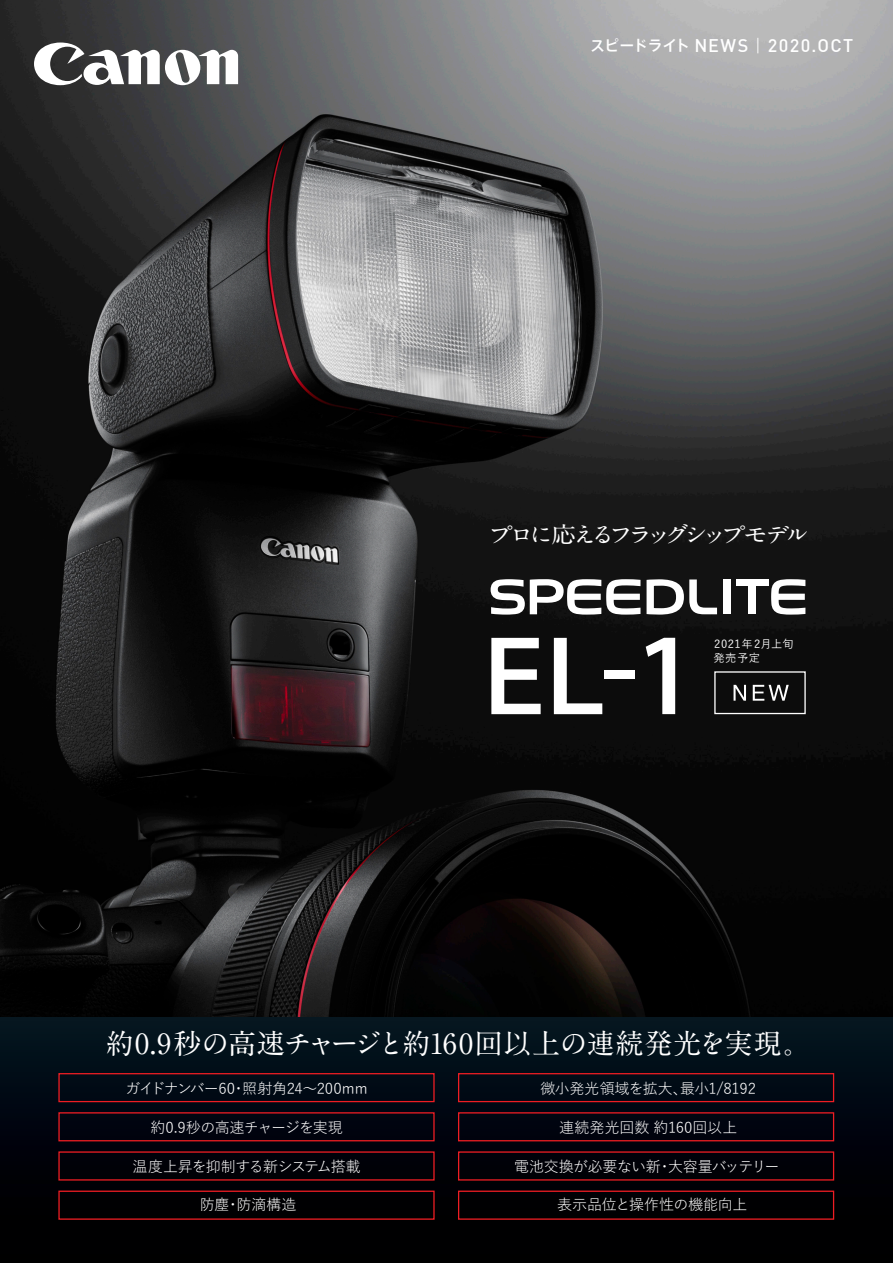
<style>
.page{position:relative;width:893px;height:1263px;background:#fff}
.page>*{position:absolute;margin:0;border:0;box-sizing:border-box;transform-origin:0 0}
.t1{font:700 27.9px "A1 Mincho Std";letter-spacing:-.01em;color:#fff}
.t2{font:700 22.5px "A1 Mincho Std";letter-spacing:-.22em;color:#fff;scale:1.1 1}
.t3{font:500 18px "DIN";letter-spacing:.08em;color:#fff}
.t4{font:15px "Yu Gothic Std R";letter-spacing:-.02em;color:#fff}
.t5{font:15px "Yu Gothic Std R";letter-spacing:-.055em;color:#fff}
.t6{font:15px "Yu Gothic Std R";letter-spacing:-.05em;color:#fff}
.t7{font:15px "Yu Gothic Std R";color:#fff}
.t8{font:11.25px/14.2px "Yu Gothic Std M";letter-spacing:.055em;color:#fff}
.s1{font-family:"Axis Std";font-size:15px}
.s2{font-weight:300}
</style>
<div class="page">
<img style="left:0;top:0;width:893px;height:1017px">
<div style="left:0;top:1017px;width:893px;height:246px;background:linear-gradient(to bottom,#04121f,#030000)"></div>
<svg style="left:34px;top:43px;width:204px;height:42px"></svg>
<div style="left:58px;top:1073px;width:377px;height:29px;border:1px solid #ee1d23"></div>
<div style="left:458px;top:1073px;width:376px;height:29px;border:1px solid #ee1d23"></div>
<div style="left:58px;top:1112px;width:377px;height:29px;border:1px solid #ee1d23"></div>
<div style="left:458px;top:1112px;width:376px;height:29px;border:1px solid #ee1d23"></div>
<div style="left:58px;top:1190px;width:377px;height:30px;border:1px solid #ee1d23"></div>
<div style="left:458px;top:1190px;width:376px;height:30px;border:1px solid #ee1d23"></div>
<div style="left:723px;top:579px;width:7px;height:35px;background:#fff"></div>
<svg style="left:771px;top:579px;width:34px;height:36px"></svg>
<svg style="left:491px;top:579px;width:149px;height:36px"></svg>
<div style="left:749px;top:579px;width:7px;height:35px;background:#fff"></div>
<div style="left:736px;top:579px;width:32px;height:7px;background:#fff"></div>
<svg style="left:647px;top:579px;width:70px;height:36px"></svg>
<svg style="left:491px;top:638px;width:50px;height:76px"></svg>
<svg style="left:554px;top:638px;width:48px;height:76px"></svg>
<div style="left:604px;top:670px;width:30px;height:9px;background:#fff"></div>
<svg style="left:646px;top:638px;width:29px;height:76px"></svg>
<svg style="left:733px;top:685px;width:13px;height:16px"></svg>
<svg style="left:753px;top:685px;width:36px;height:16px"></svg>
<div style="left:714px;top:671px;width:92px;height:43px;border:1px solid #fff"></div>
<p class="t3" style="left:590px;top:34px;width:265px"><span class="s1">スピードライト</span> NEWS <span class="s2">|</span> 2020.OCT</p>
<h2 class="t2" style="left:489px;top:516px;width:293px">プロに応えるフラッグシップモデル</h2>
<p class="t8" style="left:713px;top:636px;width:82px">2021年2月上旬発売予定</p>
<h1 class="t1" style="left:106px;top:1021px;width:706px">約0.9秒の高速チャージと約160回以上の連続発光を実現。</h1>
<p class="t4" style="left:125px;top:1078px;width:244px">ガイドナンバー60・照射角24～200mm</p>
<p class="t6" style="left:150px;top:1116px;width:194px">約0.9秒の高速チャージを実現</p>
<p class="t5" style="left:133px;top:1155px;width:229px">温度上昇を抑制する新システム搭載</p>
<p class="t4" style="left:200px;top:1194px;width:98px">防塵・防滴構造</p>
<p class="t4" style="left:540px;top:1077px;width:217px">微小発光領域を拡大、最小1/8192</p>
<p class="t7" style="left:559px;top:1117px;width:180px">連続発光回数 約160回以上</p>
<p class="t4" style="left:514px;top:1156px;width:267px">電池交換が必要ない新・大容量バッテリー</p>
<p class="t4" style="left:557px;top:1194px;width:192px">表示品位と操作性の機能向上</p>
</div>
